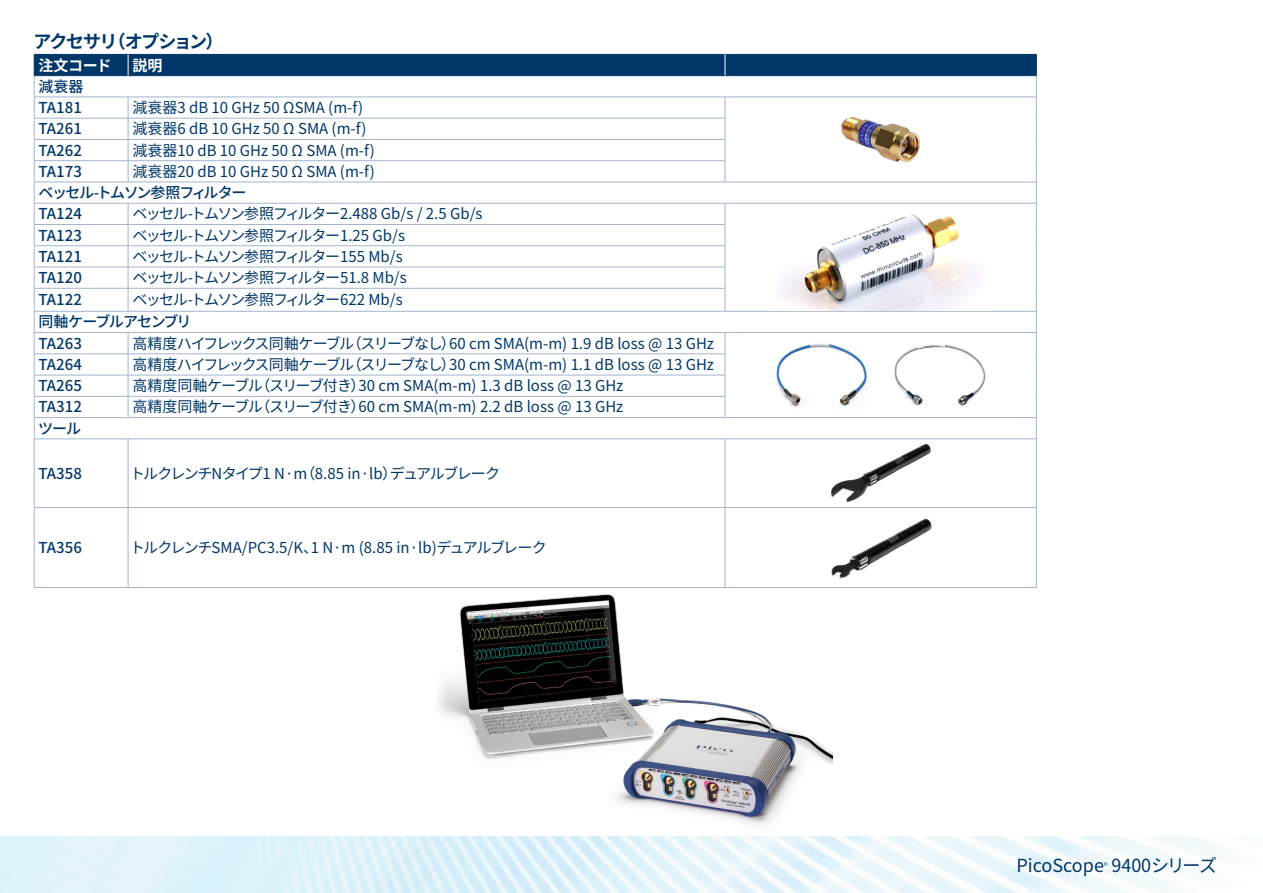
<style>
.page{position:relative;width:1263px;height:893px;background:#fff}
.page>*{position:absolute;margin:0;border:0;box-sizing:border-box;transform-origin:0 0}
.t1{font:18px "Noto Sans CJ Kjp";color:#003768}
.t2{font:700 18px "Noto Sans CJ Kjp";letter-spacing:-.085em;color:#003768}
.t3{font:15px "Noto Sans CJ Kjp";letter-spacing:-.015em;color:#003768}
.t4{font:15px "Noto Sans CJ Kjp";letter-spacing:-.04em;color:#003768}
.t5{font:15px "Noto Sans CJ Kjp";letter-spacing:-.085em;color:#003768}
.t6{font:500 15px/21.3px "Noto Sans CJ Kjp";color:#003768}
.t7{font:15px "Noto Sans CJ Kjp";letter-spacing:-.09em;color:#003768}
.t8{font:15px "Noto Sans CJ Kjp";letter-spacing:-.06em;color:#003768}
.t9{font:15px "Noto Sans CJ Kjp";letter-spacing:-.08em;color:#003768}
.t10{font:500 15px/21.3px "Noto Sans CJ Kjp";letter-spacing:-.085em;color:#003768}
.t11{font:500 15px/21.3px "Noto Sans CJ Kjp";letter-spacing:-.055em;color:#003768}
.t12{font:700 15px "Noto Sans CJ Kjp";letter-spacing:-.01em;color:#fff}
.t13{font:7.05px "Noto Sans CJ Kjp";color:#003768}
</style>
<div class="page">
<img style="left:0;top:836px;width:1219px;height:57px">
<hr style="left:34px;top:439px;width:1px;height:68px;background:#a4b4ce">
<hr style="left:725px;top:439px;width:1px;height:68px;background:#a4b4ce">
<hr style="left:1036px;top:439px;width:1px;height:68px;background:#a4b4ce">
<hr style="left:34px;top:508px;width:1px;height:79px;background:#a4b4ce">
<hr style="left:725px;top:508px;width:1px;height:79px;background:#a4b4ce">
<hr style="left:1036px;top:508px;width:1px;height:79px;background:#a4b4ce">
<hr style="left:34px;top:439px;width:94px;height:1px;background:#a4b4ce">
<hr style="left:128px;top:439px;width:1px;height:68px;background:#a4b4ce">
<hr style="left:725px;top:439px;width:311px;height:1px;background:#a4b4ce">
<hr style="left:34px;top:507px;width:94px;height:1px;background:#a4b4ce">
<hr style="left:128px;top:508px;width:1px;height:79px;background:#a4b4ce">
<hr style="left:725px;top:507px;width:311px;height:1px;background:#a4b4ce">
<hr style="left:34px;top:587px;width:94px;height:1px;background:#a4b4ce">
<hr style="left:725px;top:587px;width:311px;height:1px;background:#a4b4ce">
<hr style="left:128px;top:439px;width:597px;height:1px;background:#a4b4ce">
<hr style="left:128px;top:507px;width:597px;height:1px;background:#a4b4ce">
<hr style="left:128px;top:587px;width:597px;height:1px;background:#a4b4ce">
<svg style="left:34px;top:54px;width:1003px;height:385px"></svg>
<img style="left:842px;top:117px;width:77px;height:45px">
<img style="left:770px;top:204px;width:221px;height:106px">
<img style="left:774px;top:341px;width:96px;height:68px">
<img style="left:892px;top:342px;width:95px;height:66px">
<img style="left:831px;top:443px;width:100px;height:60px">
<img style="left:831px;top:518px;width:101px;height:61px">
<img style="left:439px;top:594px;width:393px;height:231px">
<p class="t2" style="left:33px;top:32px;width:192px">アクセサリ（オプション）</p>
<p class="t12" style="left:38px;top:57px;width:75px">注文コード</p>
<p class="t12" style="left:132px;top:57px;width:31px">説明</p>
<p class="t6" style="left:38px;top:76px;width:47px">減衰器<br>TA181</p>
<p class="t3" style="left:132px;top:99px;width:232px">減衰器3 dB 10 GHz 50 ΩSMA (m-f)</p>
<p class="t6" style="left:38px;top:119px;width:45px">TA261</p>
<p class="t3" style="left:132px;top:120px;width:236px">減衰器6 dB 10 GHz 50 Ω SMA (m-f)</p>
<p class="t6" style="left:38px;top:140px;width:45px">TA262</p>
<p class="t3" style="left:132px;top:142px;width:244px">減衰器10 dB 10 GHz 50 Ω SMA (m-f)</p>
<p class="t6" style="left:38px;top:161px;width:45px">TA173</p>
<p class="t3" style="left:132px;top:163px;width:244px">減衰器20 dB 10 GHz 50 Ω SMA (m-f)</p>
<p class="t10" style="left:38px;top:182px;width:209px">ベッセル-トムソン参照フィルター<br>TA124</p>
<p class="t9" style="left:132px;top:205px;width:352px">ベッセル-トムソン参照フィルター2.488 Gb/s / 2.5 Gb/s</p>
<p class="t6" style="left:38px;top:225px;width:45px">TA123</p>
<p class="t7" style="left:132px;top:227px;width:274px">ベッセル-トムソン参照フィルター1.25 Gb/s</p>
<p class="t6" style="left:38px;top:246px;width:45px">TA121</p>
<p class="t5" style="left:132px;top:248px;width:272px">ベッセル-トムソン参照フィルター155 Mb/s</p>
<p class="t6" style="left:38px;top:267px;width:45px">TA120</p>
<p class="t7" style="left:132px;top:269px;width:276px">ベッセル-トムソン参照フィルター51.8 Mb/s</p>
<p class="t6" style="left:38px;top:289px;width:45px">TA122</p>
<p class="t5" style="left:132px;top:291px;width:272px">ベッセル-トムソン参照フィルター622 Mb/s</p>
<p class="t11" style="left:38px;top:312px;width:154px">同軸ケーブルアセンブリ<br>TA263</p>
<p class="t4" style="left:132px;top:335px;width:583px">高精度ハイフレックス同軸ケーブル（スリーブなし）60 cm SMA(m-m) 1.9 dB loss @ 13 GHz</p>
<p class="t6" style="left:38px;top:354px;width:45px">TA264</p>
<p class="t4" style="left:132px;top:356px;width:583px">高精度ハイフレックス同軸ケーブル（スリーブなし）30 cm SMA(m-m) 1.1 dB loss @ 13 GHz</p>
<p class="t6" style="left:38px;top:375px;width:45px">TA265</p>
<p class="t3" style="left:132px;top:377px;width:492px">高精度同軸ケーブル（スリーブ付き）30 cm SMA(m-m) 1.3 dB loss @ 13 GHz</p>
<p class="t6" style="left:38px;top:397px;width:45px">TA312</p>
<p class="t3" style="left:132px;top:398px;width:492px">高精度同軸ケーブル（スリーブ付き）60 cm SMA(m-m) 2.2 dB loss @ 13 GHz</p>
<p class="t6" style="left:38px;top:418px;width:45px">ツール</p>
<p class="t6" style="left:38px;top:463px;width:45px">TA358</p>
<p class="t5" style="left:130px;top:465px;width:372px">トルクレンチNタイプ1 N·m（8.85 in·lb）デュアルブレーク</p>
<p class="t6" style="left:38px;top:537px;width:45px">TA356</p>
<p class="t8" style="left:130px;top:539px;width:418px">トルクレンチSMA/PC3.5/K、1 N·m (8.85 in·lb)デュアルブレーク</p>
<p class="t1" style="left:1016px;top:855px;width:202px">PicoScope 9400シリーズ</p>
<p class="t13" style="left:1104px;top:861px;width:5px">®</p>
</div>
